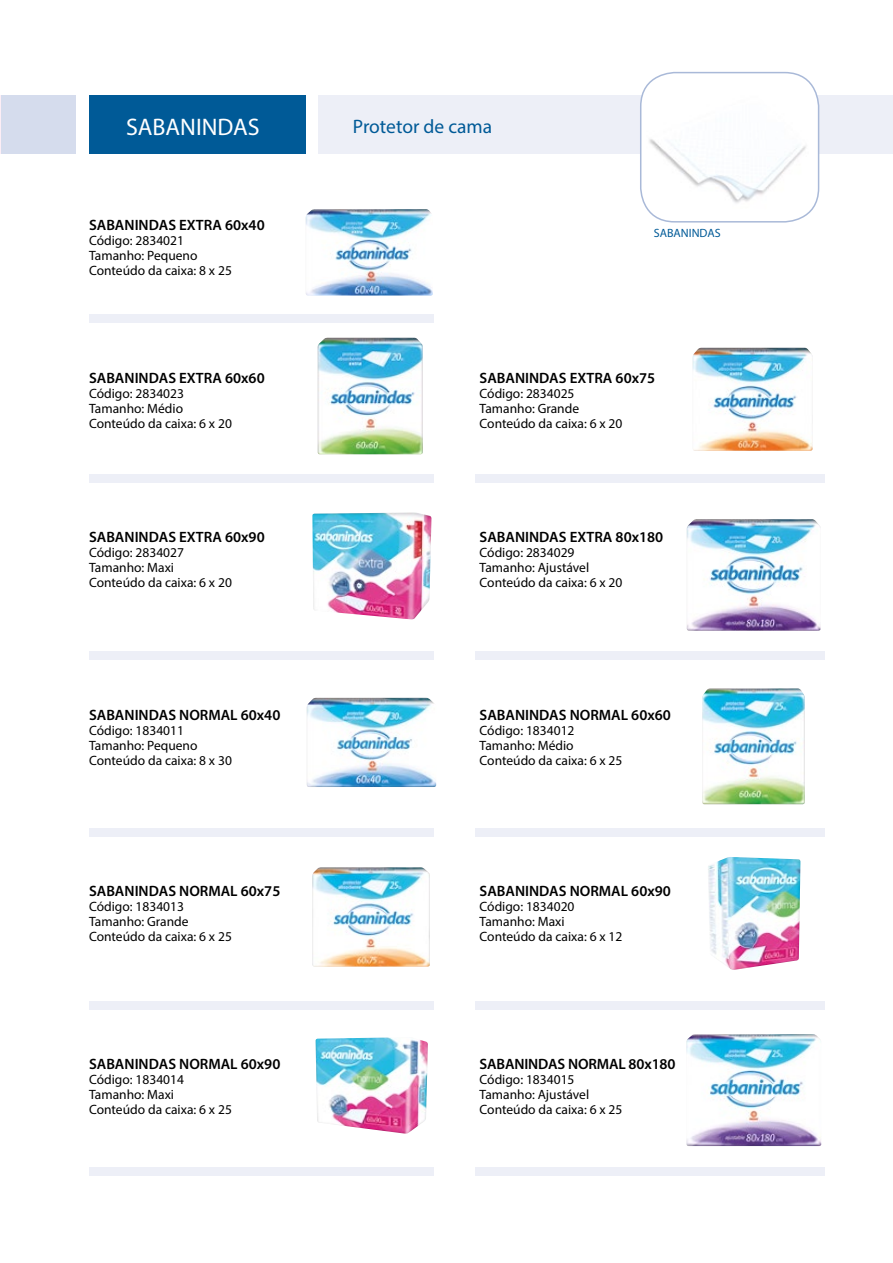
<style>
.page{position:relative;width:893px;height:1263px;background:#fff}
.page>*{position:absolute;margin:0;border:0;box-sizing:border-box;transform-origin:0 0}
.t1{font:24px "Myriad Pro";color:#fff}
.t2{font:19.5px "Myriad Pro";color:#005a97}
.t3{font:600 15px "Myriad Pro";color:#000}
.t4{font:13.5px/15px "Myriad Pro";color:#000}
.t5{font:12px "Myriad Pro";color:#005a97}
</style>
<div class="page">
<div style="left:89px;top:1167px;width:736px;height:8px;background:#edeff7"></div>
<div style="left:89px;top:1001px;width:736px;height:8px;background:#edeff7"></div>
<div style="left:89px;top:315px;width:378px;height:8px;background:#edeff7"></div>
<div style="left:89px;top:474px;width:736px;height:8px;background:#edeff7"></div>
<div style="left:89px;top:652px;width:736px;height:8px;background:#edeff7"></div>
<div style="left:89px;top:829px;width:736px;height:8px;background:#edeff7"></div>
<div style="left:434px;top:207px;width:41px;height:1002px;background:#fff"></div>
<div style="left:0;top:95px;width:76px;height:59px;background:#d5dced"></div>
<div style="left:89px;top:95px;width:217px;height:59px;background:#005a97"></div>
<div style="left:319px;top:95px;width:574px;height:59px;background:#edeff7"></div>
<div style="left:641px;top:73px;width:178px;height:149px;background:#fff;border-radius:34px"></div>
<img style="left:646px;top:73px;width:163px;height:148px">
<div style="left:640px;top:72px;width:179px;height:151px;border:2px solid #a9b9d8;border-radius:34px"></div>
<hr style="left:0;top:95px;width:1px;height:59px;background:#fdeef6">
<img style="left:306px;top:209px;width:127px;height:87px">
<img style="left:312px;top:512px;width:119px;height:108px">
<img style="left:318px;top:338px;width:105px;height:116px">
<img style="left:307px;top:698px;width:129px;height:89px">
<img style="left:312px;top:867px;width:118px;height:99px">
<img style="left:316px;top:1037px;width:112px;height:97px">
<img style="left:693px;top:348px;width:120px;height:103px">
<img style="left:687px;top:519px;width:134px;height:112px">
<img style="left:702px;top:688px;width:103px;height:116px">
<img style="left:708px;top:857px;width:92px;height:113px">
<img style="left:686px;top:1034px;width:135px;height:112px">
<h1 class="t1" style="left:126px;top:112px;width:135px">SABANINDAS</h1>
<p class="t3" style="left:89px;top:215px;width:177px">SABANINDAS EXTRA 60x40</p>
<p class="t4" style="left:89px;top:232px;width:144px">Código: 2834021<br>Tamanho: Pequeno<br>Conteúdo da caixa: 8 x 25</p>
<p class="t3" style="left:89px;top:368px;width:177px">SABANINDAS EXTRA 60x60</p>
<p class="t4" style="left:89px;top:386px;width:144px">Código: 2834023<br>Tamanho: Médio<br>Conteúdo da caixa: 6 x 20</p>
<p class="t3" style="left:89px;top:527px;width:177px">SABANINDAS EXTRA 60x90</p>
<p class="t4" style="left:89px;top:545px;width:144px">Código: 2834027<br>Tamanho: Maxi<br>Conteúdo da caixa: 6 x 20</p>
<p class="t3" style="left:89px;top:705px;width:193px">SABANINDAS NORMAL 60x40</p>
<p class="t4" style="left:89px;top:722px;width:144px">Código: 1834011<br>Tamanho: Pequeno<br>Conteúdo da caixa: 8 x 30</p>
<p class="t3" style="left:89px;top:882px;width:193px">SABANINDAS NORMAL 60x75</p>
<p class="t4" style="left:89px;top:899px;width:144px">Código: 1834013<br>Tamanho: Grande<br>Conteúdo da caixa: 6 x 25</p>
<p class="t3" style="left:89px;top:1054px;width:193px">SABANINDAS NORMAL 60x90</p>
<p class="t4" style="left:89px;top:1072px;width:144px">Código: 1834014<br>Tamanho: Maxi<br>Conteúdo da caixa: 6 x 25</p>
<h2 class="t2" style="left:353px;top:115px;width:141px">Protetor de cama</h2>
<p class="t5" style="left:654px;top:226px;width:68px">SABANINDAS</p>
<p class="t3" style="left:480px;top:368px;width:177px">SABANINDAS EXTRA 60x75</p>
<p class="t4" style="left:480px;top:386px;width:144px">Código: 2834025<br>Tamanho: Grande<br>Conteúdo da caixa: 6 x 20</p>
<p class="t3" style="left:480px;top:527px;width:185px">SABANINDAS EXTRA 80x180</p>
<p class="t4" style="left:480px;top:545px;width:144px">Código: 2834029<br>Tamanho: Ajustável<br>Conteúdo da caixa: 6 x 20</p>
<p class="t3" style="left:480px;top:705px;width:193px">SABANINDAS NORMAL 60x60</p>
<p class="t4" style="left:480px;top:722px;width:144px">Código: 1834012<br>Tamanho: Médio<br>Conteúdo da caixa: 6 x 25</p>
<p class="t3" style="left:480px;top:882px;width:193px">SABANINDAS NORMAL 60x90</p>
<p class="t4" style="left:480px;top:899px;width:144px">Código: 1834020<br>Tamanho: Maxi<br>Conteúdo da caixa: 6 x 12</p>
<p class="t3" style="left:480px;top:1054px;width:197px">SABANINDAS NORMAL 80x180</p>
<p class="t4" style="left:480px;top:1072px;width:144px">Código: 1834015<br>Tamanho: Ajustável<br>Conteúdo da caixa: 6 x 25</p>
</div>
